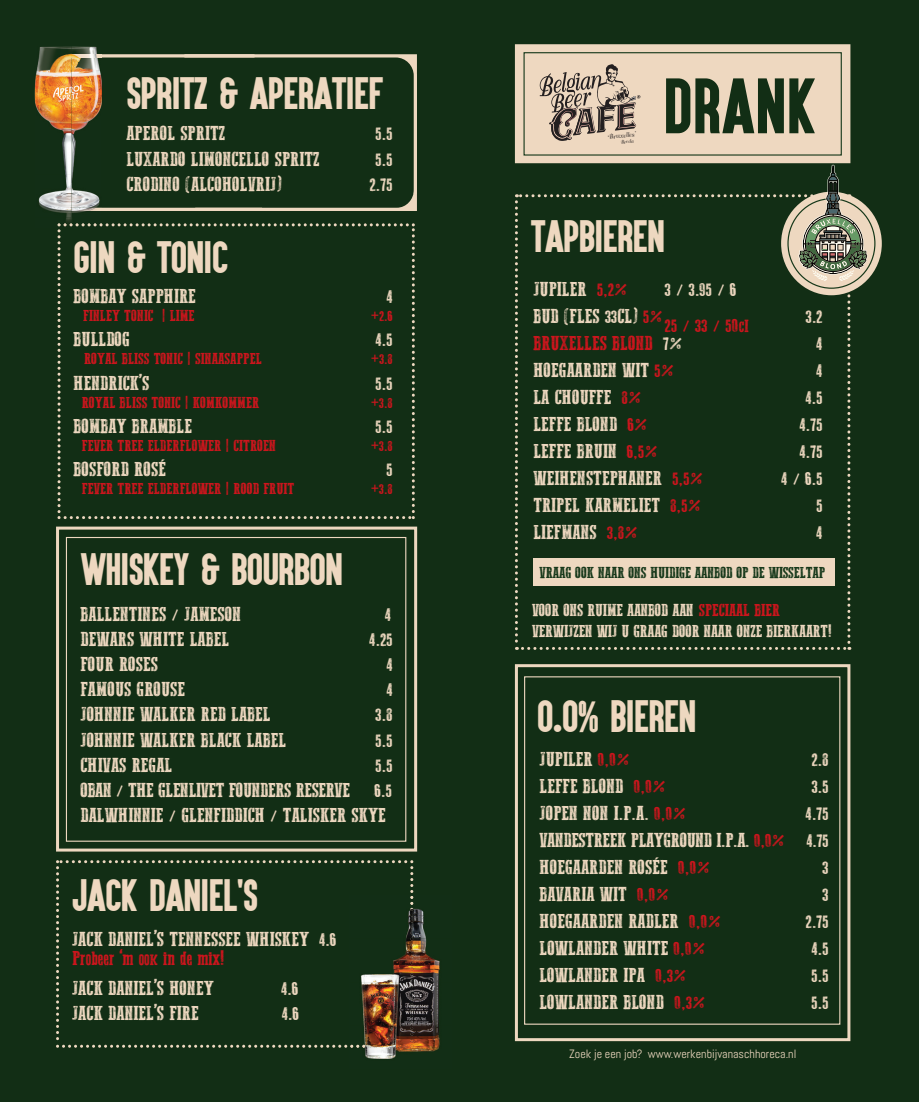
<style>
.page{position:relative;width:919px;height:1102px;background:#fff}
.page>*{position:absolute;margin:0;border:0;box-sizing:border-box;transform-origin:0 0}
.t1{font:64.65px "Aku&Kamu";letter-spacing:.01em;color:#122e15}
.t2{font:37.5px "Aku&Kamu";letter-spacing:-.02em;color:#eed8c0}
.t3{font:21px/25.2px "Western Bang Bang";color:#eed8c0;text-align:justify}
.t4{font:21px "Western Bang Bang";color:#cd151d}
.t5{font:18px/21px "Western Bang Bang";letter-spacing:-.01em;color:#eed8c0}
.t6{font:16.5px "Western Bang Bang";color:#cd151d}
.t7{font:16.5px "Western Bang Bang";letter-spacing:-.01em;color:#153719}
.t8{font:12px "Abel";color:#eed8c0}
.t9{font:6.45px "Bellevue";color:#231f20}
.t10{font:4.95px "Bellevue";color:#231f20}
.s1{color:#cd151d}
.s2{color:#eed8c0}
</style>
<div class="page">
<div style="left:431px;top:0;width:487px;height:1101px;background:#122e15"></div>
<div style="left:0;top:0;width:472px;height:1101px;background:#122e15"></div>
<div style="left:515px;top:44px;width:335px;height:119px;background:#eed8c0"></div>
<div style="left:523px;top:52px;width:318px;height:103px;border:1px solid #153719"></div>
<svg style="left:539px;top:64px;width:101px;height:77px"></svg>
<svg style="left:781px;top:192px;width:100px;height:103px"></svg>
<svg style="left:515px;top:165px;width:352px;height:484px"></svg>
<svg style="left:102px;top:54px;width:315px;height:157px"></svg>
<div style="left:56px;top:526px;width:361px;height:325px;border:3px solid #eed8c0"></div>
<div style="left:66px;top:537px;width:340px;height:304px;border:1px solid #eed8c0"></div>
<img style="left:350px;top:896px;width:90px;height:163px">
<svg style="left:56px;top:860px;width:357px;height:187px"></svg>
<div style="left:515px;top:664px;width:335px;height:376px;border:3px solid #eed8c0"></div>
<img style="left:71px;top:47px;width:31px;height:136px">
<img style="left:57px;top:183px;width:43px;height:43px">
<img style="left:71px;top:54px;width:31px;height:3px">
<img style="left:71px;top:207px;width:31px;height:4px">
<svg style="left:58px;top:223px;width:357px;height:296px"></svg>
<img style="left:35px;top:47px;width:36px;height:170px">
<h2 class="t2" style="left:126px;top:68px;width:259px">SPRITZ &amp; APERATIEF</h2>
<p class="t3" style="left:126px;top:121px;width:100px">APEROL SPRITZ</p>
<p class="t3" style="left:375px;top:121px;width:19px">5.5</p>
<p class="t3" style="left:126px;top:146px;width:195px">LUXARDO LIMONCELLO SPRITZ</p>
<p class="t3" style="left:375px;top:146px;width:19px">5.5</p>
<p class="t3" style="left:126px;top:171px;width:157px">CRODINO (ALCOHOLVRIJ)</p>
<p class="t3" style="left:370px;top:171px;width:24px">2.75</p>
<h2 class="t2" style="left:74px;top:232px;width:156px">GIN &amp; TONIC</h2>
<p class="t3" style="left:74px;top:284px;width:124px">BOMBAY SAPPHIRE</p>
<p class="t3" style="left:386px;top:284px;width:8px">4</p>
<p class="t6" style="left:83px;top:307px;width:113px">FINLEY TONIC | LIME</p>
<p class="t6" style="left:371px;top:307px;width:23px">+2.6</p>
<p class="t3" style="left:74px;top:327px;width:58px">BULLDOG</p>
<p class="t3" style="left:376px;top:327px;width:19px">4.5</p>
<p class="t6" style="left:84px;top:350px;width:179px">ROYAL BLISS TONIC | SINAASAPPEL</p>
<p class="t6" style="left:371px;top:350px;width:23px">+3.8</p>
<p class="t3" style="left:74px;top:370px;width:77px">HENDRICK’S</p>
<p class="t3" style="left:375px;top:370px;width:19px">5.5</p>
<p class="t6" style="left:82px;top:393px;width:179px">ROYAL BLISS TONIC | KOMKOMMER</p>
<p class="t6" style="left:371px;top:393px;width:23px">+3.8</p>
<p class="t3" style="left:74px;top:413px;width:120px">BOMBAY BRAMBLE</p>
<p class="t3" style="left:375px;top:413px;width:19px">5.5</p>
<p class="t6" style="left:82px;top:437px;width:196px">FEVER TREE ELDERFLOWER | CITROEN</p>
<p class="t6" style="left:371px;top:437px;width:23px">+3.8</p>
<p class="t3" style="left:74px;top:456px;width:94px">BOSFORD ROSÉ</p>
<p class="t3" style="left:386px;top:456px;width:8px">5</p>
<p class="t6" style="left:82px;top:480px;width:214px">FEVER TREE ELDERFLOWER | ROOD FRUIT</p>
<p class="t6" style="left:371px;top:480px;width:23px">+3.8</p>
<h2 class="t2" style="left:80px;top:544px;width:264px">WHISKEY &amp; BOURBON</h2>
<p class="t3" style="left:80px;top:601px;width:162px">BALLENTINES / JAMESON</p>
<p class="t3" style="left:385px;top:601px;width:8px">4</p>
<p class="t3" style="left:80px;top:626px;width:150px">DEWARS WHITE LABEL</p>
<p class="t3" style="left:369px;top:626px;width:25px">4.25</p>
<p class="t3" style="left:80px;top:651px;width:79px">FOUR ROSES</p>
<p class="t3" style="left:386px;top:651px;width:8px">4</p>
<p class="t3" style="left:80px;top:676px;width:106px">FAMOUS GROUSE</p>
<p class="t3" style="left:386px;top:676px;width:8px">4</p>
<p class="t3" style="left:80px;top:702px;width:192px">JOHNNIE WALKER RED LABEL</p>
<p class="t3" style="left:375px;top:702px;width:19px">3.8</p>
<p class="t3" style="left:80px;top:727px;width:207px">JOHNNIE WALKER BLACK LABEL</p>
<p class="t3" style="left:375px;top:727px;width:19px">5.5</p>
<p class="t3" style="left:80px;top:752px;width:93px">CHIVAS REGAL</p>
<p class="t3" style="left:80px;top:752px;width:314px;text-indent:295px">5.5<br>OBAN / THE GLENLIVET FOUNDERS RESERVE 6.5<br>DALWHINNIE / GLENFIDDICH / TALISKER SKYE</p>
<h2 class="t2" style="left:72px;top:870px;width:187px">JACK DANIEL'S</h2>
<p class="t3" style="left:72px;top:926px;width:266px">JACK DANIEL’S TENNESSEE WHISKEY 4.6</p>
<p class="t4" style="left:72px;top:947px;width:154px">Probeer ‘m ook in de mix!</p>
<p class="t3" style="left:72px;top:975px;width:143px">JACK DANIEL’S HONEY</p>
<p class="t3" style="left:281px;top:975px;width:19px">4.6</p>
<p class="t3" style="left:72px;top:1000px;width:128px">JACK DANIEL’S FIRE</p>
<p class="t3" style="left:282px;top:1000px;width:19px">4.6</p>
<p class="t9" style="left:606px;top:134px;width:30px;rotate:-7deg">‘Bruxelles’</p>
<p class="t10" style="left:619px;top:140px;width:15px;rotate:-7deg">Breda</p>
<h1 class="t1" style="left:663px;top:64px;width:154px">DRANK</h1>
<h2 class="t2" style="left:531px;top:211px;width:136px">TAPBIEREN</h2>
<p class="t3" style="left:533px;top:276px;width:96px">JUPILER <span class="s1">5,2%</span></p>
<p class="t3" style="left:664px;top:276px;width:73px">3 / 3.95 / 6</p>
<p class="t3" style="left:533px;top:303px;width:132px">BUD (FLES 33CL) <span class="s1">5%</span></p>
<p class="t3" style="left:805px;top:303px;width:18px">3.2</p>
<p class="t4" style="left:533px;top:332px;width:151px">BRUXELLES BLOND <span class="s2">7%</span></p>
<p class="t3" style="left:816px;top:330px;width:8px">4</p>
<p class="t3" style="left:533px;top:357px;width:143px">HOEGAARDEN WIT <span class="s1">5%</span></p>
<p class="t3" style="left:816px;top:357px;width:8px">4</p>
<p class="t3" style="left:533px;top:384px;width:110px">LA CHOUFFE <span class="s1">8%</span></p>
<p class="t3" style="left:805px;top:384px;width:19px">4.5</p>
<p class="t3" style="left:533px;top:411px;width:116px">LEFFE BLOND <span class="s1">6%</span></p>
<p class="t3" style="left:799px;top:411px;width:24px">4.75</p>
<p class="t3" style="left:533px;top:438px;width:127px">LEFFE BRUIN <span class="s1">6,5%</span></p>
<p class="t3" style="left:799px;top:438px;width:24px">4.75</p>
<p class="t3" style="left:533px;top:465px;width:172px">WEIHENSTEPHANER <span class="s1">5,5%</span></p>
<p class="t3" style="left:781px;top:465px;width:43px">4 / 6.5</p>
<p class="t3" style="left:533px;top:492px;width:170px">TRIPEL KARMELIET <span class="s1">8,5%</span></p>
<p class="t3" style="left:816px;top:492px;width:8px">5</p>
<p class="t3" style="left:533px;top:519px;width:107px">LIEFMANS <span class="s1">3,8%</span></p>
<p class="t3" style="left:816px;top:519px;width:8px">4</p>
<p class="t4" style="left:665px;top:314px;width:85px">25 / 33 / 50cl</p>
<p class="t7" style="left:539px;top:564px;width:287px">VRAAG OOK NAAR ONS HUIDIGE AANBOD OP DE WISSELTAP</p>
<p class="t5" style="left:532px;top:600px;width:301px">VOOR ONS RUIME AANBOD AAN <span class="s1">SPECIAAL BIER<br></span>VERWIJZEN WIJ U GRAAG DOOR NAAR ONZE BIERKAART!</p>
<h2 class="t2" style="left:537px;top:691px;width:161px">0.0% BIEREN</h2>
<p class="t3" style="left:539px;top:747px;width:93px">JUPILER <span class="s1">0,0%</span></p>
<p class="t3" style="left:811px;top:747px;width:18px">2.8</p>
<p class="t3" style="left:539px;top:774px;width:129px">LEFFE BLOND <span class="s1">0,0%</span></p>
<p class="t3" style="left:811px;top:774px;width:19px">3.5</p>
<p class="t3" style="left:539px;top:801px;width:149px">JOPEN NON I.P.A. <span class="s1">0,0%</span></p>
<p class="t3" style="left:539px;top:800px;width:291px;line-height:27px;text-indent:266px">4.75<br>VANDESTREEK PLAYGROUND I.P.A. <span class="s1">0,0%</span> 4.75<br>HOEGAARDEN ROSÉE <span class="s1">0,0%</span></p>
<p class="t3" style="left:822px;top:855px;width:8px">3</p>
<p class="t3" style="left:539px;top:882px;width:132px">BAVARIA WIT <span class="s1">0,0%</span></p>
<p class="t3" style="left:822px;top:882px;width:8px">3</p>
<p class="t3" style="left:539px;top:909px;width:184px">HOEGAARDEN RADLER <span class="s1">0,0%</span></p>
<p class="t3" style="left:805px;top:909px;width:24px">2.75</p>
<p class="t3" style="left:539px;top:936px;width:168px">LOWLANDER WHITE <span class="s1">0,0%</span></p>
<p class="t3" style="left:811px;top:936px;width:19px">4.5</p>
<p class="t3" style="left:539px;top:963px;width:149px">LOWLANDER IPA <span class="s1">0,3%</span></p>
<p class="t3" style="left:811px;top:963px;width:19px">5.5</p>
<p class="t3" style="left:539px;top:990px;width:168px">LOWLANDER BLOND <span class="s1">0,3%</span></p>
<p class="t3" style="left:811px;top:990px;width:19px">5.5</p>
<p class="t8" style="left:569px;top:1046px;width:228px">Zoek je een job? www.werkenbijvanaschhoreca.nl</p>
</div>
